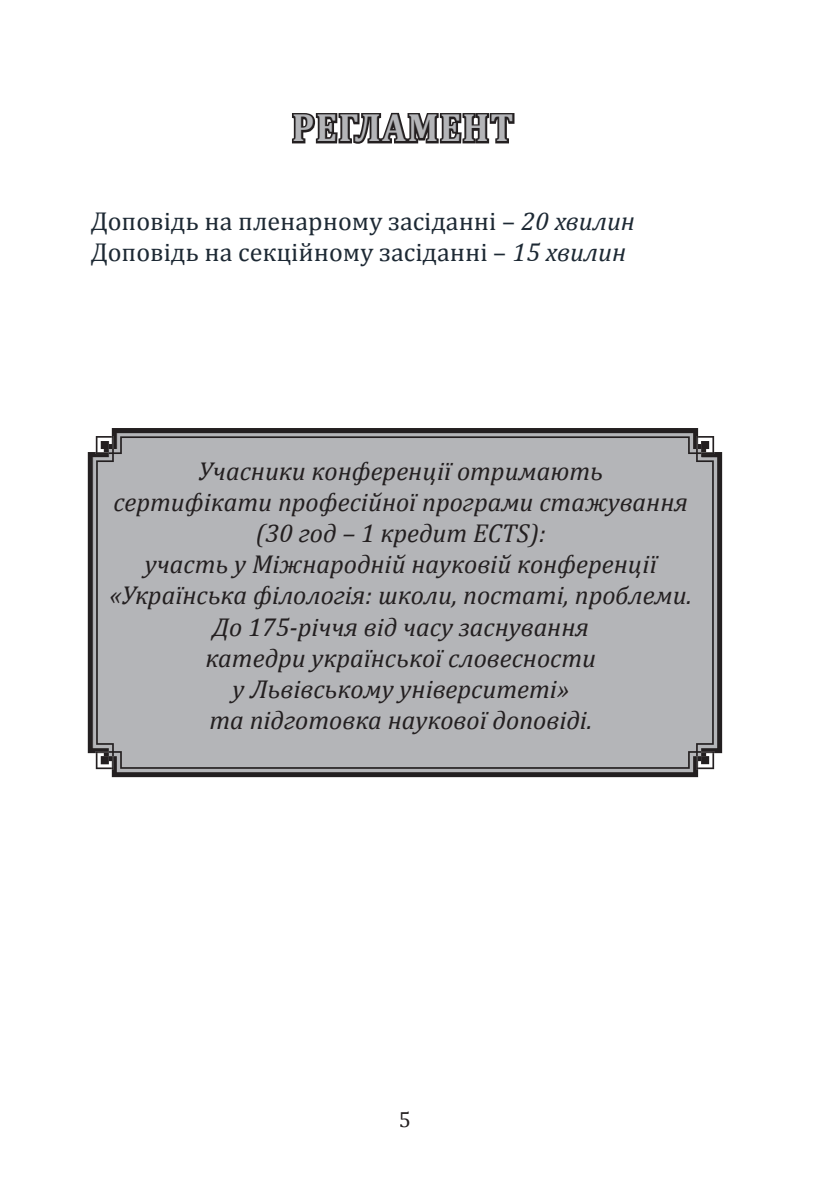
<style>
.page{position:relative;width:840px;height:1191px;background:#fff}
.page>*{position:absolute;margin:0;border:0;box-sizing:border-box;transform-origin:0 0}
.t1{font:700 39.6px "Cambria";letter-spacing:.05em;color:#b4b5b8;scale:.91 1}
.t2{font:italic 26px/31.2px "Cambria";color:#231f20;text-align:center}
.t3{font:26px/31.2px "Cambria";color:#1d2934}
.t4{font:22px "Cambria";color:#231f20}
.s1{font-style:italic}
</style>
<div class="page">
<svg style="left:292px;top:113px;width:222px;height:31px"></svg>
<svg style="left:88px;top:428px;width:633px;height:349px;background:#403d3e"></svg>
<svg style="left:93px;top:433px;width:623px;height:339px;background:#abacaf"></svg>
<div style="left:96px;top:436px;width:617px;height:333px;background:#b4b5b8"></div>
<div style="left:199px;top:461px;width:404px;height:24px;background:#b4b5b8"></div>
<div style="left:115px;top:492px;width:572px;height:24px;background:#b4b5b8"></div>
<div style="left:257px;top:524px;width:288px;height:23px;background:#b4b5b8"></div>
<div style="left:142px;top:555px;width:516px;height:24px;background:#b4b5b8"></div>
<div style="left:111px;top:586px;width:580px;height:24px;background:#b4b5b8"></div>
<div style="left:211px;top:617px;width:377px;height:24px;background:#b4b5b8"></div>
<div style="left:206px;top:649px;width:390px;height:23px;background:#b4b5b8"></div>
<div style="left:229px;top:680px;width:340px;height:23px;background:#b4b5b8"></div>
<div style="left:210px;top:711px;width:380px;height:24px;background:#b4b5b8"></div>
<h1 class="t1" style="left:292px;top:104px;width:244px">РЕГЛАМЕНТ</h1>
<p class="t3" style="left:91px;top:205px;width:545px">Доповідь на пленарному засіданні – <span class="s1">20 хвилин<br></span>Доповідь на секційному засіданні – <span class="s1">15 хвилин</span></p>
<p class="t2" style="left:109px;top:454px;width:583px">Учасники конференції отримають<br>сертифікати професійної програми стажування (30 год – 1 кредит ECTS):<br>участь у Міжнародній науковій конференції «Українська філологія: школи, постаті, проблеми.<br>До 175-річчя від часу заснування<br>катедри української словесности<br>у Львівському університеті»<br>та підготовка наукової доповіді.</p>
<p class="t4" style="left:398px;top:1106px;width:14px">5</p>
</div>
